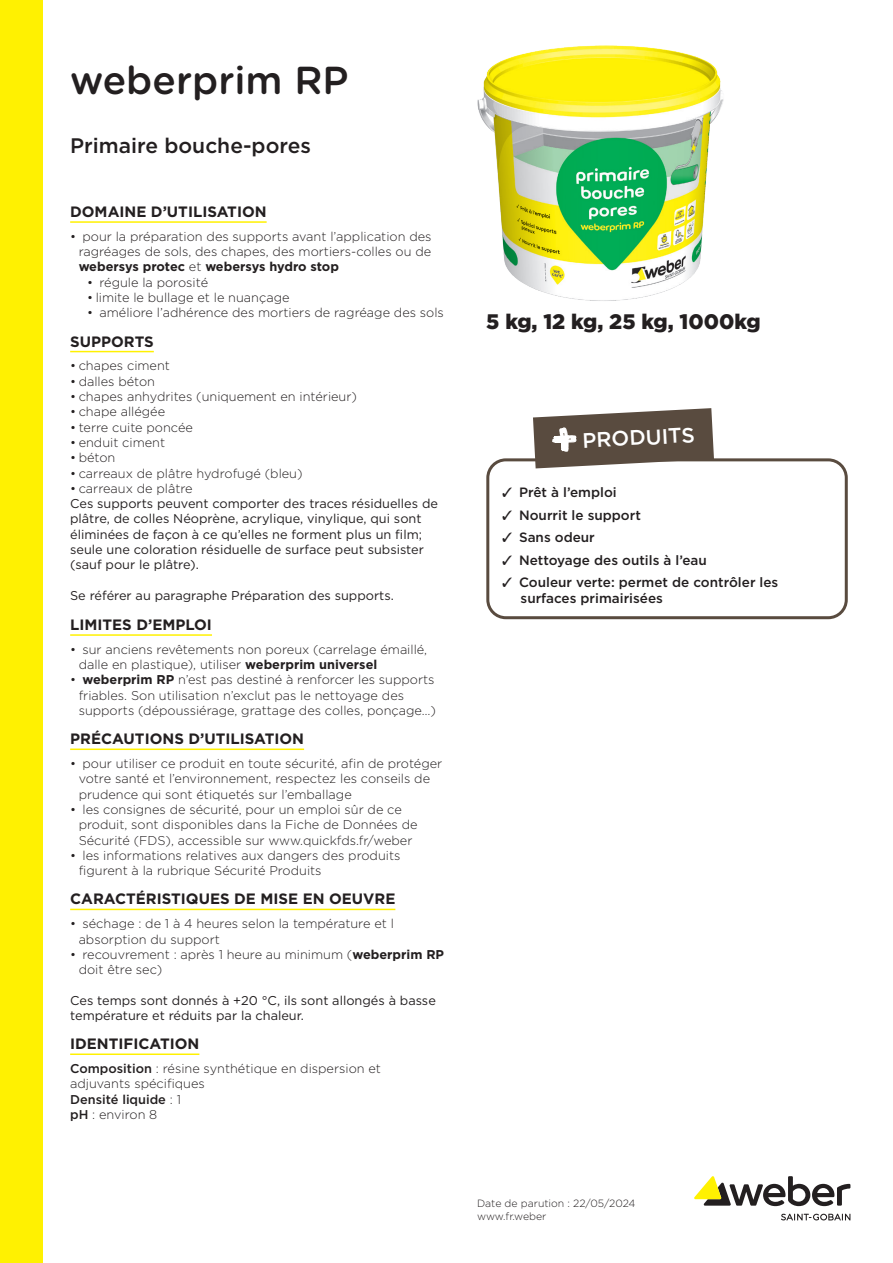
<style>
.page{position:relative;width:893px;height:1263px;background:#fff}
.page>*{position:absolute;margin:0;border:0;box-sizing:border-box;transform-origin:0 0}
.Product_Name{font:500 39px "Gotham Rounded";color:#231f20}
.Weight{font:900 21px "Gotham";color:#231f20}
.Fonction_produit{font:500 21px "Gotham";color:#231f20}
.les{font:500 21px "Gotham";color:#fff}
.Longname{font:700 15px "Gotham";color:#231f20}
.t1{font:500 13.5px/16.2px "Gotham";color:#231f20}
.value{font:300 12.75px/15.3px "Gotham";color:#231f20}
.between_bullets{font:12.75px/15.3px "Gotham";color:#231f20}
.value-2{font:500 12.75px "Gotham";color:#231f20}
.t2{font:300 10.5px/12.6px "Gotham";color:#231f20}
.s1{font-weight:700}
.s2{font-weight:500}
.s3{font-weight:300}
</style>
<div class="page">
<svg style="left:781px;top:1214px;width:69px;height:6px"></svg>
<svg style="left:694px;top:1176px;width:156px;height:30px"></svg>
<div style="left:0;top:0;width:43px;height:1263px;background:#fff101"></div>
<div style="left:486px;top:458px;width:362px;height:161px;border:3px solid #594b3f;border-radius:18px"></div>
<svg style="left:533px;top:408px;width:181px;height:60px"></svg>
<hr style="left:70px;top:221px;width:197px;height:2px;background:#fff101">
<hr style="left:70px;top:351px;width:84px;height:1px;background:#fff101">
<hr style="left:70px;top:634px;width:142px;height:2px;background:#fff101">
<hr style="left:70px;top:748px;width:234px;height:2px;background:#fff101">
<hr style="left:70px;top:909px;width:325px;height:1px;background:#fff101">
<hr style="left:70px;top:1053px;width:129px;height:2px;background:#fff101">
<img style="left:477px;top:45px;width:247px;height:256px">
<p class="Product_Name" style="left:70px;top:52px;width:280px">weberprim RP</p>
<p class="Fonction_produit" style="left:70px;top:131px;width:242px">Primaire bouche-pores</p>
<p class="Longname" style="left:70px;top:202px;width:198px">DOMAINE D’UTILISATION</p>
<p class="value" style="left:79px;top:228px;width:354px;text-align:justify;text-indent:-9px">• pour la préparation des supports avant l’application des ragréages de sols, des chapes, des mortiers-colles ou de <span class="s1">webersys protec</span> et <span class="s1">webersys hydro stop</span></p>
<p class="value" style="left:87px;top:274px;width:122px">• régule la porosité</p>
<p class="value" style="left:87px;top:290px;width:204px">• limite le bullage et le nuançage</p>
<p class="value" style="left:87px;top:305px;width:358px">• améliore l’adhérence des mortiers de ragréage des sols</p>
<p class="Longname" style="left:70px;top:331px;width:85px">SUPPORTS</p>
<p class="value" style="left:70px;top:358px;width:101px">• chapes ciment</p>
<p class="value" style="left:70px;top:373px;width:86px">• dalles béton</p>
<p class="value" style="left:70px;top:388px;width:288px">• chapes anhydrites (uniquement en intérieur)</p>
<p class="value" style="left:70px;top:404px;width:97px">• chape allégée</p>
<p class="value" style="left:70px;top:419px;width:124px">• terre cuite poncée</p>
<p class="value" style="left:70px;top:434px;width:96px">• enduit ciment</p>
<p class="value" style="left:70px;top:450px;width:47px">• béton</p>
<p class="value" style="left:70px;top:465px;width:234px">• carreaux de plâtre hydrofugé (bleu)</p>
<p class="value" style="left:70px;top:480px;width:124px">• carreaux de plâtre</p>
<p class="between_bullets" style="left:70px;top:496px;width:369px">Ces supports peuvent comporter des traces résiduelles de plâtre, de colles Néoprène, acrylique, vinylique, qui sont éliminées de façon à ce qu’elles ne forment plus un film; seule une coloration résiduelle de surface peut subsister (sauf pour le plâtre).</p>
<p class="between_bullets" style="left:70px;top:587px;width:325px">Se référer au paragraphe Préparation des supports.</p>
<p class="Longname" style="left:70px;top:615px;width:143px">LIMITES D’EMPLOI</p>
<p class="value" style="left:79px;top:641px;width:350px;text-indent:-9px">• sur anciens revêtements non poreux (carrelage émaillé, dalle en plastique), utiliser <span class="s1">weberprim universel</span></p>
<p class="value" style="left:79px;top:672px;width:359px;text-indent:-9px">• <span class="s1">weberprim RP</span> n’est pas destiné à renforcer les supports friables. Son utilisation n’exclut pas le nettoyage des supports (dépoussiérage, grattage des colles, ponçage…)</p>
<p class="Longname" style="left:70px;top:729px;width:235px">PRÉCAUTIONS D’UTILISATION</p>
<p class="value" style="left:79px;top:755px;width:365px;text-indent:-9px">• pour utiliser ce produit en toute sécurité, afin de protéger votre santé et l’environnement, respectez les conseils de prudence qui sont étiquetés sur l’emballage</p>
<p class="value" style="left:79px;top:801px;width:340px;text-indent:-9px">• les consignes de sécurité, pour un emploi sûr de ce produit, sont disponibles dans la Fiche de Données de<br>Sécurité (FDS), accessible sur www.quickfds.fr/weber</p>
<p class="value" style="left:79px;top:847px;width:323px;text-indent:-9px">• les informations relatives aux dangers des produits figurent à la rubrique Sécurité Produits</p>
<p class="Longname" style="left:70px;top:889px;width:327px">CARACTÉRISTIQUES DE MISE EN OEUVRE</p>
<p class="value" style="left:79px;top:916px;width:317px;text-indent:-9px">• séchage : de 1 à 4 heures selon la température et l absorption du support</p>
<p class="value" style="left:79px;top:946px;width:367px;text-indent:-9px">• recouvrement : après 1 heure au minimum (<span class="s1">weberprim RP </span>doit être sec)</p>
<p class="between_bullets" style="left:70px;top:992px;width:367px">Ces temps sont donnés à +20 °C, ils sont allongés à basse température et réduits par la chaleur.</p>
<p class="Longname" style="left:70px;top:1034px;width:131px">IDENTIFICATION</p>
<p class="value" style="left:70px;top:1060px;width:312px"><span class="s2">Composition</span> : résine synthétique en dispersion et adjuvants spécifiques</p>
<p class="value-2" style="left:70px;top:1091px;width:112px">Densité liquide <span class="s3">: 1</span></p>
<p class="value" style="left:70px;top:1106px;width:89px"><span class="s2">pH</span> : environ 8</p>
<p class="Weight" style="left:486px;top:307px;width:276px">5 kg, 12 kg, 25 kg, 1000kg</p>
<p class="les" style="left:582px;top:427px;width:114px;rotate:-3deg">PRODUITS</p>
<p class="t1" style="left:519px;top:484px;width:99px">Prêt à l’emploi</p>
<p class="t1" style="left:519px;top:506px;width:123px">Nourrit le support</p>
<p class="t1" style="left:519px;top:529px;width:77px">Sans odeur</p>
<p class="t1" style="left:519px;top:552px;width:189px">Nettoyage des outils à l’eau</p>
<p class="t1" style="left:519px;top:574px;width:261px">Couleur verte: permet de contrôler les surfaces primairisées</p>
<p class="t2" style="left:477px;top:1197px;width:160px">Date de parution : 22/05/2024 www.fr.weber</p>
</div>
